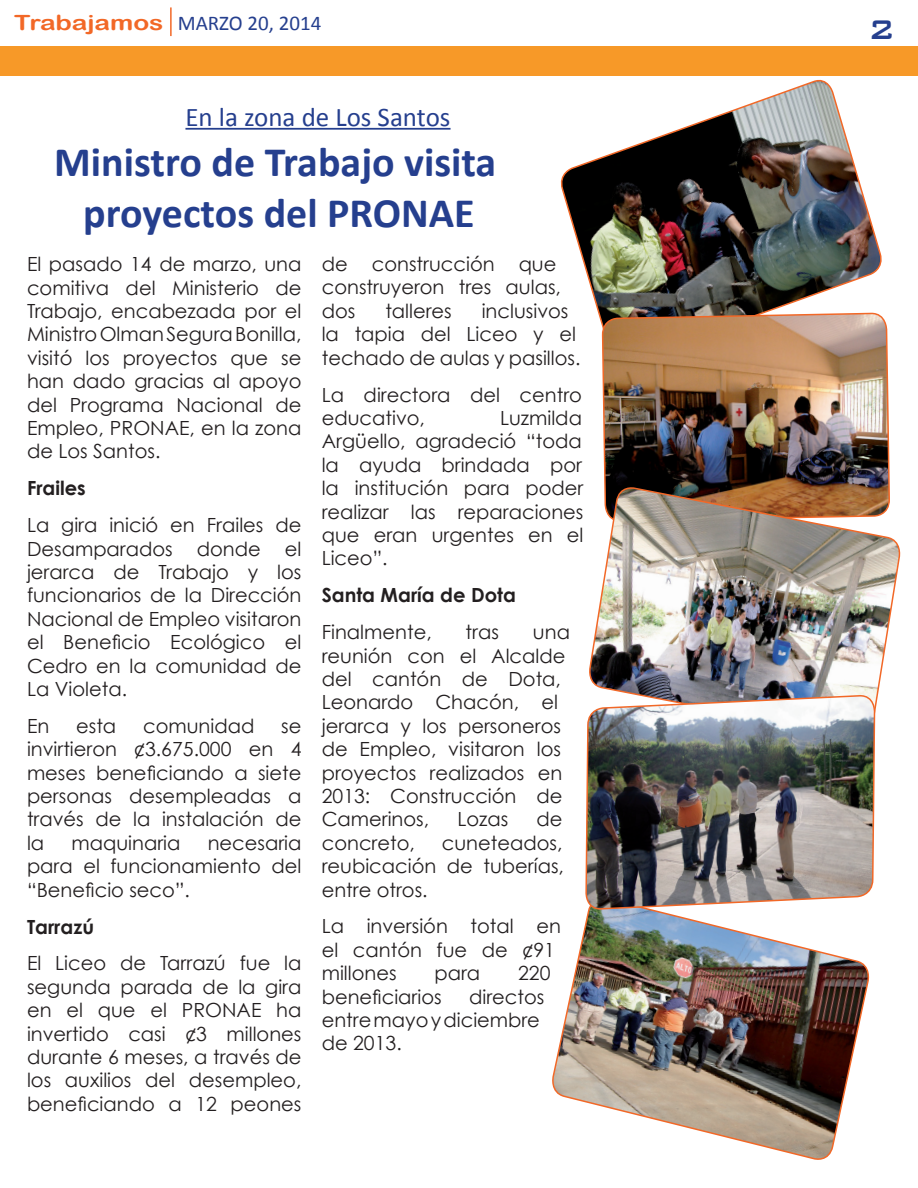
<style>
.page{position:relative;width:918px;height:1188px;background:#fff}
.page>*{position:absolute;margin:0;border:0;box-sizing:border-box;transform-origin:0 0}
.t1{font:700 42px/50.4px "Calibri";color:#253f8e;text-align:center}
.t2{font:500 36px "Bank Gothic";color:#253f8e}
.t3{font:27px "Calibri";color:#253f8e}
.t4{font:21px "Calibri";color:#253f8e}
.t5{font:19.5px/23.4px "Century Gothic";color:#231f20;text-align:justify}
.t6{font:700 19.5px "Century Gothic";color:#231f20}
.s1{font-family:"Arial Rounded MT Bold";color:#f26827}
</style>
<div class="page">
<div style="left:0;top:46px;width:918px;height:30px;background:#f79928"></div>
<hr style="left:170px;top:7px;width:2px;height:29px;background:#f26827">
<hr style="left:185px;top:128px;width:266px;height:2px;background:#253f8e">
<img style="left:552px;top:910px;width:318px;height:250px">
<img style="left:560px;top:79px;width:322px;height:244px">
<img style="left:601px;top:313px;width:289px;height:172px">
<img style="left:876px;top:485px;width:25px;height:222px">
<img style="left:585px;top:426px;width:291px;height:484px">
<p class="t4" style="left:14px;top:10px;width:309px"><span class="s1">Trabajamos</span> Marzo 20, 2014</p>
<h2 class="t2" style="left:868px;top:1px;width:29px">2</h2>
<h3 class="t3" style="left:185px;top:100px;width:267px">En la zona de Los Santos</h3>
<h1 class="t1" style="left:54px;top:135px;width:444px">Ministro de Trabajo visita proyectos del PRONAE</h1>
<p class="t5" style="left:27px;top:252px;width:276px">El pasado 14 de marzo, una comitiva del Ministerio de Trabajo, encabezada por el Ministro Olman Segura Bonilla, visitó los proyectos que se han dado gracias al apoyo del Programa Nacional de Empleo, PRONAE, en la zona de Los Santos.</p>
<p class="t6" style="left:27px;top:476px;width:60px">Frailes</p>
<p class="t5" style="left:27px;top:513px;width:276px">La gira inició en Frailes de Desamparados donde el jerarca de Trabajo y los funcionarios de la Dirección Nacional de Empleo visitaron el Beneficio Ecológico el Cedro en la comunidad de La Violeta.</p>
<p class="t5" style="left:27px;top:714px;width:24px">En</p>
<p class="t5" style="left:76px;top:714px;width:42px">esta</p>
<p class="t5" style="left:143px;top:714px;width:113px">comunidad</p>
<p class="t5" style="left:27px;top:714px;width:276px;text-indent:254px">se invirtieron ¢3.675.000 en 4 meses beneficiando a siete personas desempleadas a través de la instalación de la</p>
<p class="t5" style="left:27px;top:831px;width:276px;text-indent:181px">necesaria para el funcionamiento del “Beneficio seco”.</p>
<p class="t6" style="left:27px;top:914px;width:69px">Tarrazú</p>
<p class="t5" style="left:27px;top:951px;width:276px">El Liceo de Tarrazú fue la segunda parada de la gira en el que el PRONAE ha invertido casi ¢3 millones durante 6 meses, a través de los auxilios del desempleo, beneficiando a 12 peones</p>
<p class="t5" style="left:71px;top:831px;width:110px">maquinaria</p>
<p class="t5" style="left:322px;top:252px;width:241px;text-align:left">de construcción que construyeron tres aulas, dos</p>
<p class="t5" style="left:322px;top:299px;width:260px;text-align:left;text-indent:160px">inclusivos la tapia del Liceo y el techado de aulas y pasillos.</p>
<p class="t5" style="left:322px;top:383px;width:262px">La directora del centro educativo,</p>
<p class="t5" style="left:385px;top:299px;width:68px">talleres</p>
<p class="t5" style="left:322px;top:406px;width:263px;text-indent:178px">Luzmilda Argüello, agradeció “toda la ayuda brindada por la institución para poder realizar las reparaciones que eran urgentes en el Liceo”.</p>
<p class="t6" style="left:322px;top:583px;width:196px">Santa María de Dota</p>
<p class="t5" style="left:322px;top:620px;width:112px">Finalmente,</p>
<p class="t5" style="left:466px;top:620px;width:35px">tras</p>
<p class="t5" style="left:322px;top:620px;width:250px;text-align:left;text-indent:211px">una reunión con el Alcalde del cantón de Dota,<br>Leonardo Chacón, el jerarca y los personeros de Empleo, visitaron los proyectos realizados en<br>2013: Construcción de<br>Camerinos,</p>
<p class="t5" style="left:457px;top:807px;width:52px">Lozas</p>
<p class="t5" style="left:536px;top:807px;width:28px">de</p>
<p class="t5" style="left:322px;top:831px;width:244px;text-indent:120px">cuneteados, reubicación de tuberías, entre otros.</p>
<p class="t5" style="left:322px;top:914px;width:241px;text-align:left">La inversión total en el cantón fue de ¢91 millones</p>
<p class="t5" style="left:322px;top:831px;width:95px">concreto,</p>
<p class="t5" style="left:434px;top:961px;width:47px">para</p>
<p class="t5" style="left:518px;top:961px;width:34px">220</p>
<p class="t5" style="left:322px;top:985px;width:121px">beneficiarios</p>
<p class="t5" style="left:322px;top:985px;width:224px;text-align:left;text-indent:147px">directos entre mayo y diciembre de 2013.</p>
</div>
